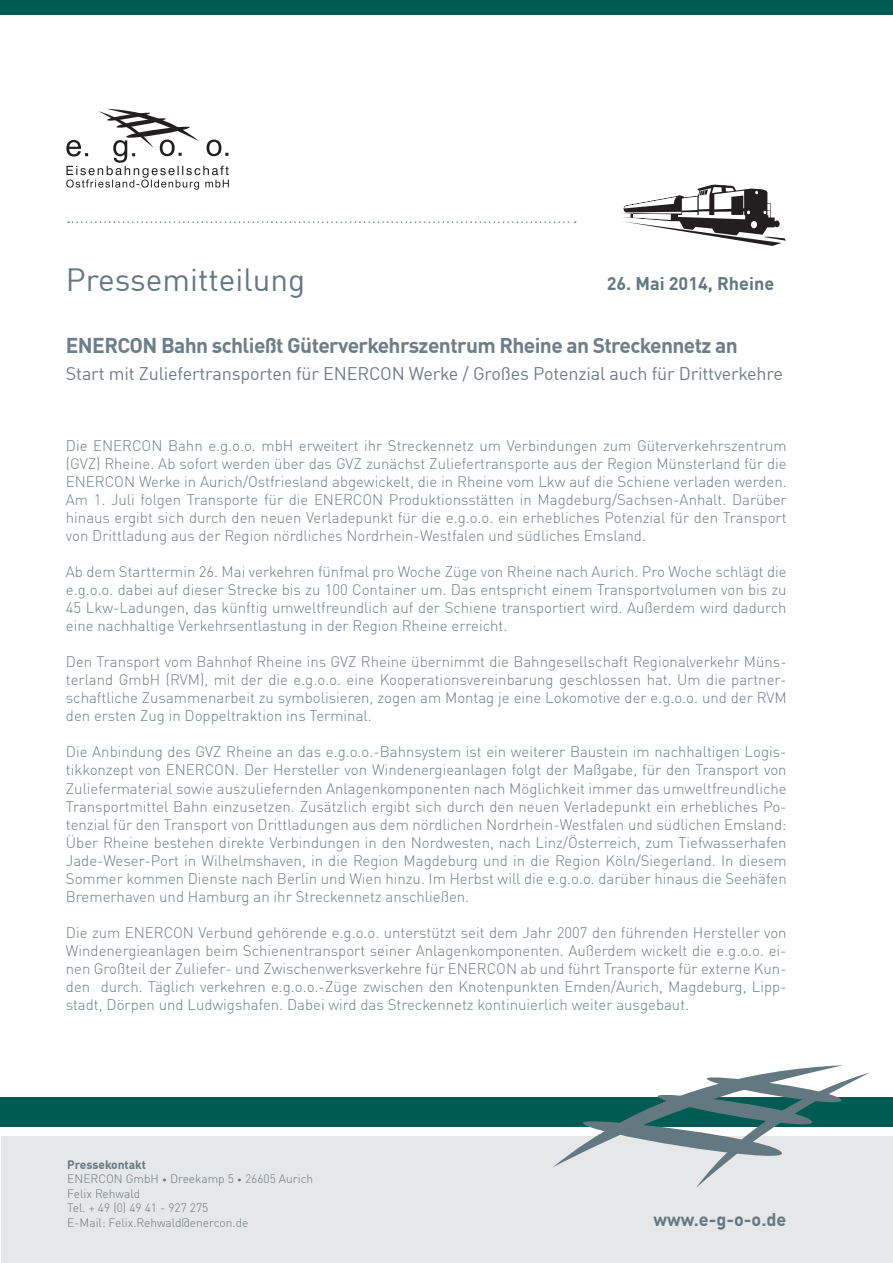
<style>
.page{position:relative;width:893px;height:1263px;background:#fff}
.page>*{position:absolute;margin:0;border:0;box-sizing:border-box;transform-origin:0 0}
.t1{font:31.5px "DIN Offc Pro";color:#647882}
.t2{font:700 21px "DIN Offc Pro";letter-spacing:-.03em;color:#6d7e89}
.t3{font:18px "DIN Offc Pro";letter-spacing:-.01em;color:#6d7e89}
.t4{font:700 18px "DIN Offc Pro";color:#647882}
.t5{font:300 15px/18px "DIN Offc Pro";color:#6d7e89;text-align:justify}
.t6{font:300 12px/14.4px "DIN Offc Pro";color:#647882}
.s1{font-weight:700}
.s2{font-size:9px}
</style>
<div class="page">
<div style="left:0;top:1097px;width:893px;height:30px;background:#005b52"></div>
<div style="left:0;top:0;width:893px;height:15px;background:#005b52"></div>
<div style="left:1px;top:1136px;width:892px;height:127px;background:#e6e7e9"></div>
<svg style="left:553px;top:1065px;width:317px;height:123px"></svg>
<svg style="left:66px;top:109px;width:163px;height:81px"></svg>
<svg style="left:68px;top:221px;width:508px;height:2px"></svg>
<svg style="left:621px;top:185px;width:165px;height:61px"></svg>
<h1 class="t1" style="left:66px;top:255px;width:241px">Pressemitteilung</h1>
<h2 class="t2" style="left:66px;top:328px;width:673px">ENERCON Bahn schließt Güterverkehrszentrum Rheine an Streckennetz an</h2>
<p class="t3" style="left:66px;top:359px;width:719px">Start mit Zuliefertransporten für ENERCON Werke / Großes Potenzial auch für Drittverkehre</p>
<p class="t4" style="left:607px;top:268px;width:169px">26. Mai 2014, Rheine</p>
<p class="t5" style="left:66px;top:436px;width:722px">Die ENERCON Bahn e.g.o.o. mbH erweitert ihr Streckennetz um Verbindungen zum Güterverkehrszentrum (GVZ) Rheine. Ab sofort werden über das GVZ zunächst Zuliefertransporte aus der Region Münsterland für die ENERCON Werke in Aurich/Ostfriesland abgewickelt, die in Rheine vom Lkw auf die Schiene verladen werden.<br>Am 1. Juli folgen Transporte für die ENERCON Produktionsstätten in Magdeburg/Sachsen-Anhalt. Darüber hinaus ergibt sich durch den neuen Verladepunkt für die e.g.o.o. ein erhebliches Potenzial für den Transport von Drittladung aus der Region nördliches Nordrhein-Westfalen und südliches Emsland.</p>
<p class="t5" style="left:66px;top:562px;width:722px">Ab dem Starttermin 26. Mai verkehren fünfmal pro Woche Züge von Rheine nach Aurich. Pro Woche schlägt die e.g.o.o. dabei auf dieser Strecke bis zu 100 Container um. Das entspricht einem Transportvolumen von bis zu 45 Lkw-Ladungen, das künftig umweltfreundlich auf der Schiene transportiert wird. Außerdem wird dadurch eine nachhaltige Verkehrsentlastung in der Region Rheine erreicht.</p>
<p class="t5" style="left:66px;top:652px;width:722px">Den Transport vom Bahnhof Rheine ins GVZ Rheine übernimmt die Bahngesellschaft Regionalverkehr Müns&shy;terland GmbH (RVM), mit der die e.g.o.o. eine Kooperationsvereinbarung geschlossen hat. Um die partner&shy;schaftliche Zusammenarbeit zu symbolisieren, zogen am Montag je eine Lokomotive der e.g.o.o. und der RVM den ersten Zug in Doppeltraktion ins Terminal.</p>
<p class="t5" style="left:66px;top:742px;width:722px">Die Anbindung des GVZ Rheine an das e.g.o.o.-Bahnsystem ist ein weiterer Baustein im nachhaltigen Logis&shy;tikkonzept von ENERCON. Der Hersteller von Windenergieanlagen folgt der Maßgabe, für den Transport von Zuliefermaterial sowie auszuliefernden Anlagenkomponenten nach Möglichkeit immer das umweltfreundliche Transportmittel Bahn einzusetzen. Zusätzlich ergibt sich durch den neuen Verladepunkt ein erhebliches Po&shy;tenzial für den Transport von Drittladungen aus dem nördlichen Nordrhein-Westfalen und südlichen Emsland:<br>Über Rheine bestehen direkte Verbindungen in den Nordwesten, nach Linz/Österreich, zum Tiefwasserhafen Jade-Weser-Port in Wilhelmshaven, in die Region Magdeburg und in die Region Köln/Siegerland. In diesem Sommer kommen Dienste nach Berlin und Wien hinzu. Im Herbst will die e.g.o.o. darüber hinaus die Seehäfen Bremerhaven und Hamburg an ihr Streckennetz anschließen.</p>
<p class="t5" style="left:66px;top:922px;width:722px">Die zum ENERCON Verbund gehörende e.g.o.o. unterstützt seit dem Jahr 2007 den führenden Hersteller von Windenergieanlagen beim Schienentransport seiner Anlagenkomponenten. Außerdem wickelt die e.g.o.o. ei&shy;nen Großteil der Zuliefer- und Zwischenwerksverkehre für ENERCON ab und führt Transporte für externe Kun&shy;den durch. Täglich verkehren e.g.o.o.-Züge zwischen den Knotenpunkten Emden/Aurich, Magdeburg, Lipp&shy;stadt, Dörpen und Ludwigshafen. Dabei wird das Streckennetz kontinuierlich weiter ausgebaut.</p>
<p class="t6" style="left:67px;top:1156px;width:248px"><span class="s1">Pressekontakt<br></span>ENERCON GmbH <span class="s2">•</span> Dreekamp 5 <span class="s2">•</span> 26605 Aurich<br>Felix Rehwald<br>Tel. + 49 (0) 49 41 - 927 275<br>E-Mail: Felix.Rehwald@enercon.de</p>
<p class="t4" style="left:654px;top:1204px;width:134px">www.e-g-o-o.de</p>
</div>
